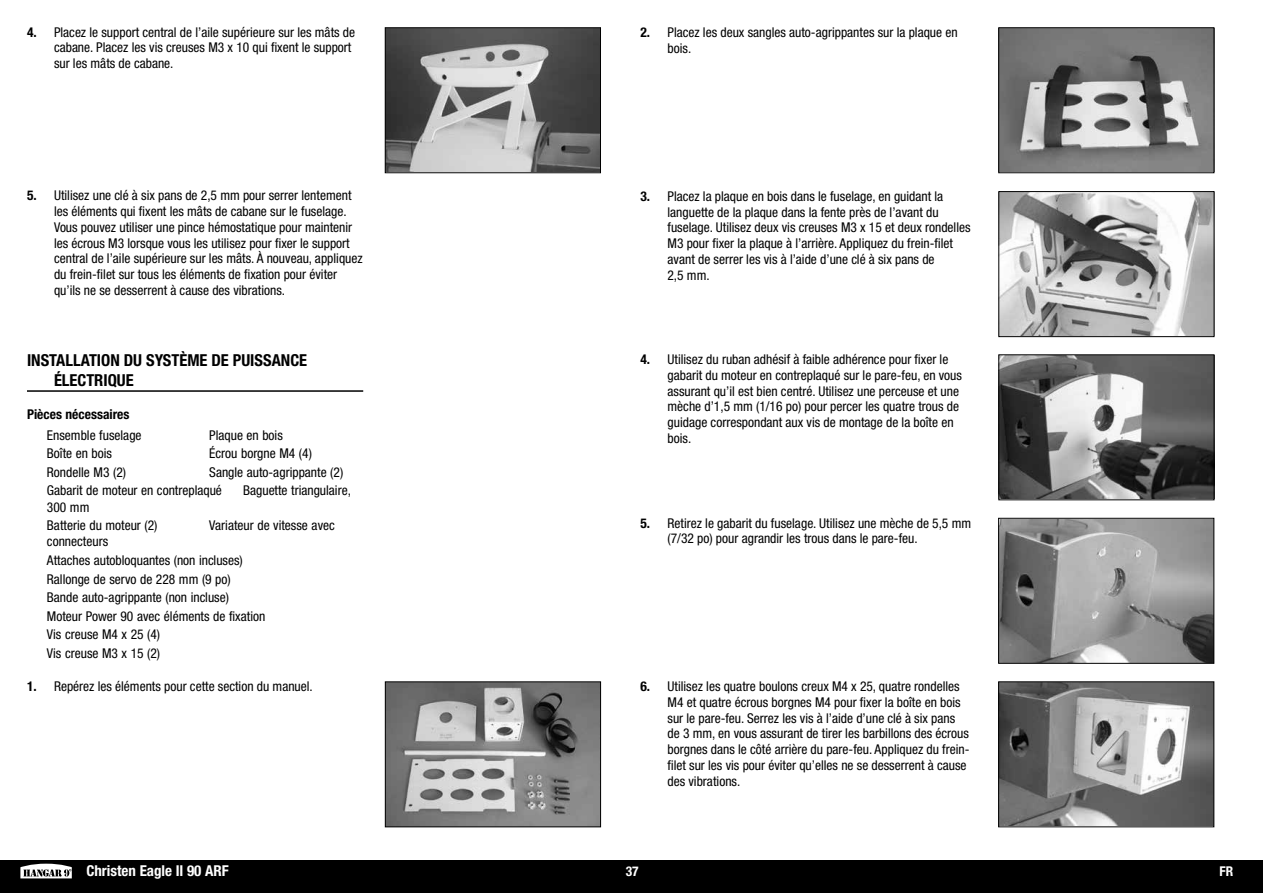
<style>
.page{position:relative;width:1263px;height:893px;background:#fff}
.page>*{position:absolute;margin:0;border:0;box-sizing:border-box;transform-origin:0 0}
.t1{font:700 condensed 16.5px/19.8px "Helvetica Neue LT Std";color:#000}
.t2{font:700 condensed 15px "Helvetica Neue LT Std";color:#fff}
.t3{font:condensed 13.5px/15.8px "Helvetica Neue LT Std";color:#000}
.t4{font:700 condensed 13.5px "Helvetica Neue LT Std";color:#000}
.t5{font:700 condensed 13.5px "Helvetica Neue LT Std";color:#fff}
.s1{font-weight:700}
</style>
<div class="page">
<hr style="left:27px;top:390px;width:336px;height:2px;background:#000">
<hr style="left:0;top:860px;width:1px;height:33px;background:#000">
<div style="left:1px;top:860px;width:1262px;height:33px;background:#000"></div>
<svg style="left:20px;top:864px;width:52px;height:14px"></svg>
<img style="left:387px;top:29px;width:212px;height:142px">
<div style="left:385px;top:27px;width:216px;height:146px;border:1px solid #000"></div>
<img style="left:1000px;top:29px;width:212px;height:142px">
<div style="left:998px;top:27px;width:216px;height:146px;border:1px solid #000"></div>
<img style="left:1000px;top:193px;width:212px;height:142px">
<div style="left:998px;top:191px;width:216px;height:146px;border:1px solid #000"></div>
<img style="left:1000px;top:356px;width:212px;height:142px">
<div style="left:998px;top:354px;width:216px;height:146px;border:1px solid #000"></div>
<img style="left:387px;top:683px;width:212px;height:142px">
<div style="left:385px;top:681px;width:216px;height:146px;border:1px solid #000"></div>
<img style="left:1000px;top:520px;width:212px;height:142px">
<div style="left:998px;top:518px;width:216px;height:146px;border:1px solid #000"></div>
<img style="left:1000px;top:683px;width:212px;height:142px">
<div style="left:998px;top:681px;width:216px;height:146px;border:1px solid #000"></div>
<p class="t3" style="left:54px;top:24px;width:303px;text-indent:-27px"><span class="s1">4.</span> Placez le support central de l’aile supérieure sur les mâts de cabane. Placez les vis creuses M3 x 10 qui fixent le support sur les mâts de cabane.</p>
<p class="t3" style="left:667px;top:24px;width:292px;text-indent:-27px"><span class="s1">2.</span> Placez les deux sangles auto-agrippantes sur la plaque en bois.</p>
<p class="t3" style="left:54px;top:188px;width:310px;text-indent:-27px"><span class="s1">5.</span> Utilisez une clé à six pans de 2,5 mm pour serrer lentement les éléments qui fixent les mâts de cabane sur le fuselage.<br>Vous pouvez utiliser une pince hémostatique pour maintenir les écrous M3 lorsque vous les utilisez pour fixer le support central de l’aile supérieure sur les mâts. À nouveau, appliquez du frein-filet sur tous les éléments de fixation pour éviter qu’ils ne se desserrent à cause des vibrations.</p>
<p class="t1" style="left:54px;top:350px;width:255px;text-indent:-27px">INSTALLATION DU SYSTÈME DE PUISSANCE<br>ÉLECTRIQUE</p>
<p class="t4" style="left:27px;top:406px;width:104px">Pièces nécessaires</p>
<p class="t3" style="left:47px;top:427px;width:96px">Ensemble fuselage</p>
<p class="t3" style="left:209px;top:427px;width:75px">Plaque en bois</p>
<p class="t3" style="left:47px;top:446px;width:67px">Boîte en bois</p>
<p class="t3" style="left:209px;top:446px;width:104px">Écrou borgne M4 (4)</p>
<p class="t3" style="left:47px;top:464px;width:81px">Rondelle M3 (2)</p>
<p class="t3" style="left:47px;top:463px;width:298px;line-height:18.6px;text-indent:162px">Sangle auto-agrippante (2)<br>Gabarit de moteur en contreplaqué</p>
<p class="t3" style="left:243px;top:483px;width:109px">Baguette triangulaire,</p>
<p class="t3" style="left:47px;top:497px;width:112px;line-height:18.6px">300 mm<br>Batterie du moteur (2)</p>
<p class="t3" style="left:209px;top:517px;width:127px">Variateur de vitesse avec</p>
<p class="t3" style="left:47px;top:532px;width:220px;line-height:18.6px">connecteurs<br>Attaches autobloquantes (non incluses)<br>Rallonge de servo de 228 mm (9 po)<br>Bande auto-agrippante (non incluse)<br>Moteur Power 90 avec éléments de fixation<br>Vis creuse M4 x 25 (4)<br>Vis creuse M3 x 15 (2)</p>
<p class="t3" style="left:27px;top:678px;width:287px"><span class="s1">1.</span> Repérez les éléments pour cette section du manuel.</p>
<p class="t3" style="left:667px;top:188px;width:305px;text-indent:-27px"><span class="s1">3.</span> Placez la plaque en bois dans le fuselage, en guidant la languette de la plaque dans la fente près de l’avant du fuselage. Utilisez deux vis creuses M3 x 15 et deux rondelles M3 pour fixer la plaque à l’arrière. Appliquez du frein-filet avant de serrer les vis à l’aide d’une clé à six pans de<br>2,5 mm.</p>
<p class="t3" style="left:667px;top:351px;width:296px;text-indent:-27px"><span class="s1">4.</span> Utilisez du ruban adhésif à faible adhérence pour fixer le gabarit du moteur en contreplaqué sur le pare-feu, en vous assurant qu’il est bien centré. Utilisez une perceuse et une mèche d’1,5 mm (1/16 po) pour percer les quatre trous de guidage correspondant aux vis de montage de la boîte en bois.</p>
<p class="t3" style="left:667px;top:515px;width:305px;text-indent:-27px"><span class="s1">5.</span> Retirez le gabarit du fuselage. Utilisez une mèche de 5,5 mm (7/32 po) pour agrandir les trous dans le pare-feu.</p>
<p class="t3" style="left:667px;top:678px;width:303px;text-indent:-27px"><span class="s1">6.</span> Utilisez les quatre boulons creux M4 x 25, quatre rondelles M4 et quatre écrous borgnes M4 pour fixer la boîte en bois sur le pare-feu. Serrez les vis à l’aide d’une clé à six pans de 3 mm, en vous assurant de tirer les barbillons des écrous borgnes dans le côté arrière du pare-feu. Appliquez du frein&shy;filet sur les vis pour éviter qu’elles ne se desserrent à cause des vibrations.</p>
<p class="t2" style="left:86px;top:862px;width:144px">Christen Eagle II 90 ARF</p>
<p class="t5" style="left:626px;top:862px;width:14px">37</p>
<p class="t5" style="left:1219px;top:862px;width:15px">FR</p>
</div>
